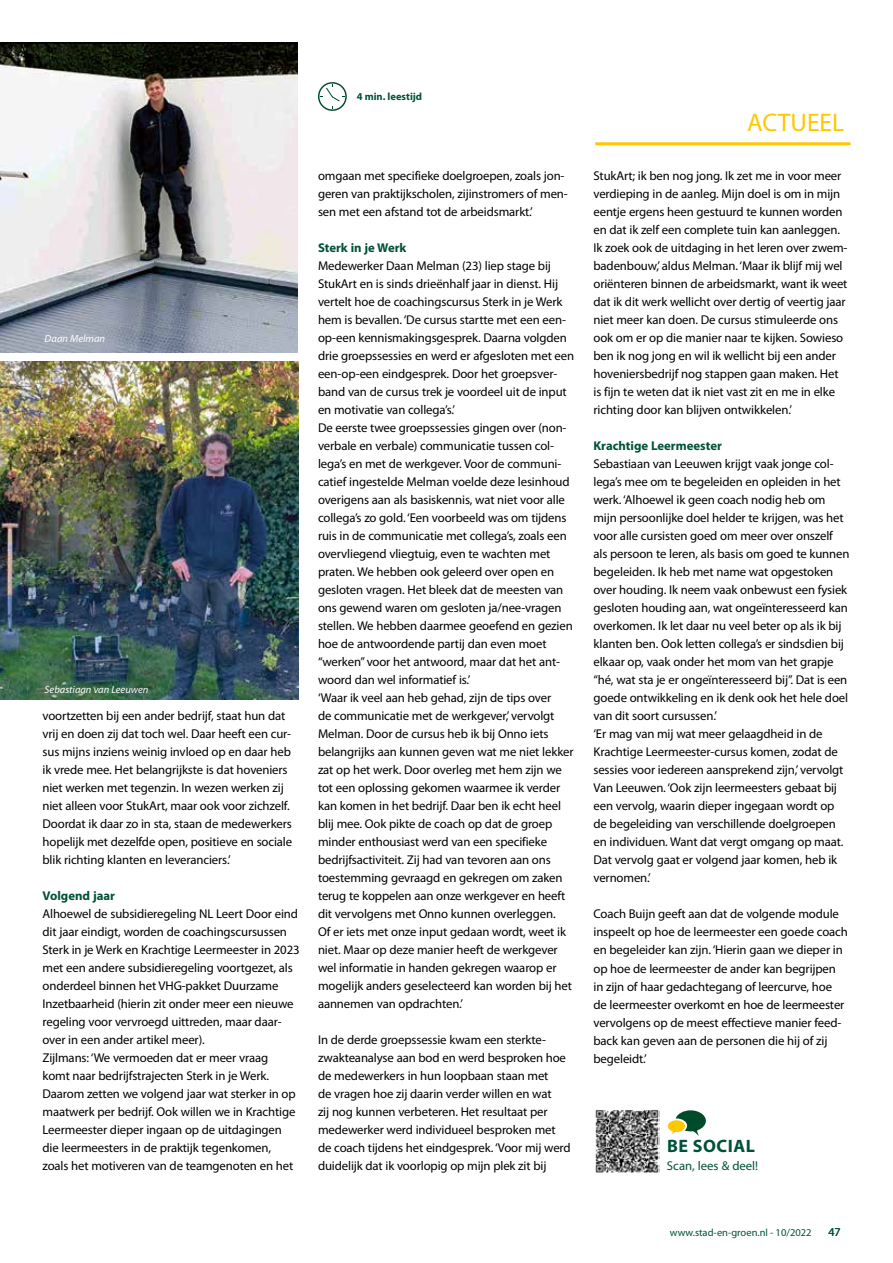
<style>
.page{position:relative;width:893px;height:1263px;background:#fff}
.page>*{position:absolute;margin:0;border:0;box-sizing:border-box;transform-origin:0 0}
.t1{font:25.5px "Myriad Pro";color:#fec800}
.t2{font:700 18px "Myriad Pro";letter-spacing:.03em;color:#005139}
.t3{font:12.75px/18px "Myriad Pro";letter-spacing:-.01em;color:#000}
.t4{font:700 12.75px "Myriad Pro";color:#005139}
.t5{font:12.75px "Myriad Pro";color:#005139}
.t6{font:12px "Myriad Pro";color:#005139}
.t7{font:italic 10.5px "Myriad Pro";color:#fff}
.t8{font:10.5px "Myriad Pro";color:#005139}
.t9{font:700 10.5px "Myriad Pro";color:#005139}
</style>
<div class="page">
<hr style="left:595px;top:142px;width:255px;height:3px;background:#fec800">
<img style="left:0;top:361px;width:299px;height:339px">
<img style="left:0;top:43px;width:298px;height:310px">
<svg style="left:318px;top:82px;width:29px;height:29px"></svg>
<img style="left:595px;top:1110px;width:65px;height:63px">
<svg style="left:668px;top:1110px;width:38px;height:26px"></svg>
<p class="t9" style="left:357px;top:90px;width:67px">4 min. leestijd</p>
<p class="t7" style="left:45px;top:332px;width:62px">Daan Melman</p>
<p class="t7" style="left:45px;top:683px;width:105px">Sebastiaan van Leeuwen</p>
<p class="t3" style="left:43px;top:707px;width:251px">voortzetten bij een ander bedrijf, staat hun dat vrij en doen zij dat toch wel. Daar heeft een cur&shy;sus mijns inziens weinig invloed op en daar heb ik vrede mee. Het belangrijkste is dat hoveniers niet werken met tegenzin. In wezen werken zij niet alleen voor StukArt, maar ook voor zichzelf.<br>Doordat ik daar zo in sta, staan de medewerkers hopelijk met dezelfde open, positieve en sociale blik richting klanten en leveranciers.’</p>
<p class="t4" style="left:43px;top:887px;width:74px">Volgend jaar</p>
<p class="t3" style="left:43px;top:905px;width:259px">Alhoewel de subsidieregeling NL Leert Door eind dit jaar eindigt, worden de coachingscursussen Sterk in je Werk en Krachtige Leermeester in 2023 met een andere subsidieregeling voortgezet, als onderdeel binnen het VHG-pakket Duurzame Inzetbaarheid (hierin zit onder meer een nieuwe regeling voor vervroegd uittreden, maar daar&shy;over in een ander artikel meer).<br>Zijlmans: ‘We vermoeden dat er meer vraag<br>komt naar bedrijfstrajecten Sterk in je Werk.<br>Daarom zetten we volgend jaar wat sterker in op maatwerk per bedrijf. Ook willen we in Krachtige Leermeester dieper ingaan op de uitdagingen die leermeesters in de praktijk tegenkomen, zoals het motiveren van de teamgenoten en het</p>
<p class="t3" style="left:318px;top:167px;width:251px">omgaan met specifieke doelgroepen, zoals jon&shy;geren van praktijkscholen, zijinstromers of men&shy;sen met een afstand tot de arbeidsmarkt.’</p>
<p class="t4" style="left:318px;top:239px;width:90px">Sterk in je Werk</p>
<p class="t3" style="left:318px;top:257px;width:258px">Medewerker Daan Melman (23) liep stage bij StukArt en is sinds drieënhalf jaar in dienst. Hij vertelt hoe de coachingscursus Sterk in je Werk hem is bevallen. ‘De cursus startte met een een&shy;op-een kennismakingsgesprek. Daarna volgden drie groepssessies en werd er afgesloten met een een-op-een eindgesprek. Door het groepsver&shy;band van de cursus trek je voordeel uit de input en motivatie van collega’s.’<br>De eerste twee groepssessies gingen over (non&shy;verbale en verbale) communicatie tussen col&shy;lega’s en met de werkgever. Voor de communi&shy;catief ingestelde Melman voelde deze lesinhoud overigens aan als basiskennis, wat niet voor alle collega’s zo gold. ‘Een voorbeeld was om tijdens ruis in de communicatie met collega’s, zoals een overvliegend vliegtuig, even te wachten met praten. We hebben ook geleerd over open en gesloten vragen. Het bleek dat de meesten van ons gewend waren om gesloten ja/nee-vragen stellen. We hebben daarmee geoefend en gezien hoe de antwoordende partij dan even moet “werken” voor het antwoord, maar dat het ant&shy;woord dan wel informatief is.’<br>‘Waar ik veel aan heb gehad, zijn de tips over<br>de communicatie met de werkgever,’ vervolgt Melman. Door de cursus heb ik bij Onno iets belangrijks aan kunnen geven wat me niet lekker zat op het werk. Door overleg met hem zijn we tot een oplossing gekomen waarmee ik verder kan komen in het bedrijf. Daar ben ik echt heel blij mee. Ook pikte de coach op dat de groep minder enthousiast werd van een specifieke bedrijfsactiviteit. Zij had van tevoren aan ons toestemming gevraagd en gekregen om zaken terug te koppelen aan onze werkgever en heeft dit vervolgens met Onno kunnen overleggen.<br>Of er iets met onze input gedaan wordt, weet ik niet. Maar op deze manier heeft de werkgever wel informatie in handen gekregen waarop er mogelijk anders geselecteerd kan worden bij het aannemen van opdrachten.’</p>
<p class="t3" style="left:318px;top:1031px;width:254px">In de derde groepssessie kwam een sterkte&shy;zwakteanalyse aan bod en werd besproken hoe de medewerkers in hun loopbaan staan met<br>de vragen hoe zij daarin verder willen en wat<br>zij nog kunnen verbeteren. Het resultaat per medewerker werd individueel besproken met de coach tijdens het eindgesprek. ‘Voor mij werd duidelijk dat ik voorlopig op mijn plek zit bij</p>
<h1 class="t1" style="left:747px;top:107px;width:99px">ACTUEEL</h1>
<p class="t3" style="left:593px;top:167px;width:256px">StukArt; ik ben nog jong. Ik zet me in voor meer verdieping in de aanleg. Mijn doel is om in mijn eentje ergens heen gestuurd te kunnen worden en dat ik zelf een complete tuin kan aanleggen.<br>Ik zoek ook de uitdaging in het leren over zwem&shy;badenbouw,’ aldus Melman. ‘Maar ik blijf mij wel oriënteren binnen de arbeidsmarkt, want ik weet dat ik dit werk wellicht over dertig of veertig jaar niet meer kan doen. De cursus stimuleerde ons ook om er op die manier naar te kijken. Sowieso ben ik nog jong en wil ik wellicht bij een ander hoveniersbedrijf nog stappen gaan maken. Het is fijn te weten dat ik niet vast zit en me in elke richting door kan blijven ontwikkelen.’</p>
<p class="t4" style="left:593px;top:438px;width:130px">Krachtige Leermeester</p>
<p class="t3" style="left:593px;top:455px;width:258px">Sebastiaan van Leeuwen krijgt vaak jonge col&shy;lega’s mee om te begeleiden en opleiden in het werk. ‘Alhoewel ik geen coach nodig heb om mijn persoonlijke doel helder te krijgen, was het voor alle cursisten goed om meer over onszelf als persoon te leren, als basis om goed te kunnen begeleiden. Ik heb met name wat opgestoken over houding. Ik neem vaak onbewust een fysiek gesloten houding aan, wat ongeïnteresseerd kan overkomen. Ik let daar nu veel beter op als ik bij klanten ben. Ook letten collega’s er sindsdien bij elkaar op, vaak onder het mom van het grapje “hé, wat sta je er ongeïnteresseerd bij”. Dat is een goede ontwikkeling en ik denk ook het hele doel van dit soort cursussen.’<br>‘Er mag van mij wat meer gelaagdheid in de Krachtige Leermeester-cursus komen, zodat de sessies voor iedereen aansprekend zijn,’ vervolgt Van Leeuwen. ‘Ook zijn leermeesters gebaat bij een vervolg, waarin dieper ingegaan wordt op de begeleiding van verschillende doelgroepen en individuen. Want dat vergt omgang op maat.<br>Dat vervolg gaat er volgend jaar komen, heb ik vernomen.’</p>
<p class="t3" style="left:593px;top:905px;width:256px">Coach Buijn geeft aan dat de volgende module inspeelt op hoe de leermeester een goede coach en begeleider kan zijn. ‘Hierin gaan we dieper in op hoe de leermeester de ander kan begrijpen in zijn of haar gedachtegang of leercurve, hoe de leermeester overkomt en hoe de leermeester vervolgens op de meest effectieve manier feed&shy;back kan geven aan de personen die hij of zij begeleidt.’</p>
<h2 class="t2" style="left:667px;top:1134px;width:89px">BE SOCIAL</h2>
<p class="t5" style="left:667px;top:1158px;width:93px">Scan, lees &amp; deel!</p>
<p class="t8" style="left:670px;top:1226px;width:143px">www.stad-en-groen.nl - 10/2022</p>
<p class="t6" style="left:828px;top:1224px;width:14px">47</p>
</div>
